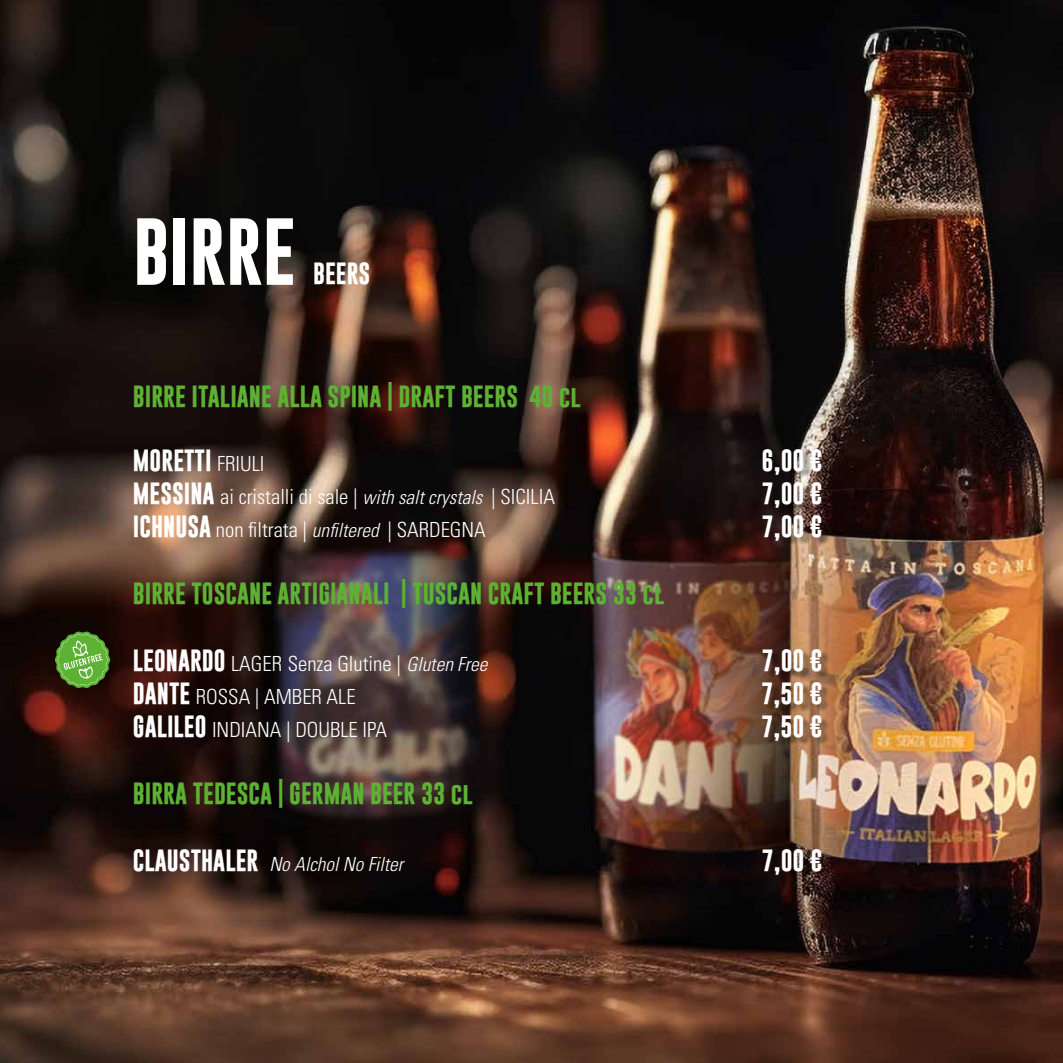
<style>
.page{position:relative;width:1063px;height:1063px;background:#fff}
.page>*{position:absolute;margin:0;border:0;box-sizing:border-box;transform-origin:0 0}
.t1{font:700 68px "Gobold";color:#fff}
.t2{font:700 22.25px "Gobold";color:#5db133}
.t3{font:700 22.25px/33.4px "Gobold";color:#fff;text-align:justify}
.t4{font:300 condensed 20.88px/33.4px "Univers";color:#fff}
.t5{font:italic 300 condensed 19.5px "Univers";color:#fff}
.s1{font-family:"Univers";font-weight:300;font-stretch:condensed;font-size:20.88px}
.s2{font-family:"Gobold";font-weight:700;font-stretch:normal;font-size:22.25px}
.s3{font-style:italic;font-size:19.5px}
.s4{font-family:"Gobold";font-weight:700;font-style:normal;font-stretch:normal;font-size:22.25px}
</style>
<div class="page">
<img style="left:0;top:0;width:1063px;height:1063px">
<div style="left:764px;top:450px;width:66px;height:433px;background:#000;opacity:.39"></div>
<svg style="left:55px;top:622px;width:55px;height:88px;background:#4a6129"></svg>
<h1 class="t1" style="left:133px;top:207px;width:164px">BIRRE</h1>
<p class="t3" style="left:313px;top:257px;width:59px">BEERS</p>
<p class="t2" style="left:133px;top:382px;width:449px">BIRRE ITALIANE ALLA SPINA | DRAFT BEERS 40 cl</p>
<p class="t3" style="left:133px;top:443px;width:133px">MORETTI <span class="s1">FRIULI</span></p>
<p class="t4" style="left:133px;top:480px;width:423px"><span class="s2">MESSINA</span> ai cristalli di sale | <span class="s3">with salt crystals</span> | SICILIA<br><span class="s2">ICHNUSA</span> non filtrata | <span class="s3">unfiltered</span> | SARDEGNA</p>
<p class="t2" style="left:133px;top:579px;width:533px">BIRRE TOSCANE ARTIGIANALI | TUSCAN CRAFT BEERS 33 cl</p>
<p class="t4" style="left:133px;top:646px;width:356px"><span class="s2">LEONARDO</span> LAGER Senza Glutine | <span class="s3">Gluten Free<br></span><span class="s2">DANTE</span> ROSSA | AMBER ALE<br><span class="s2">GALILEO</span> INDIANA | DOUBLE IPA</p>
<p class="t2" style="left:133px;top:779px;width:342px">BIRRA TEDESCA | GERMAN BEER 33 cl</p>
<p class="t5" style="left:133px;top:852px;width:272px"><span class="s4">CLAUSTHALER</span> No Alchol No Filter</p>
<p class="t3" style="left:762px;top:443px;width:63px">6,00 € 7,00 € 7,00 €</p>
<p class="t3" style="left:761px;top:643px;width:63px">7,00 € 7,50 € 7,50 €</p>
<p class="t3" style="left:762px;top:843px;width:63px">7,00 €</p>
</div>
